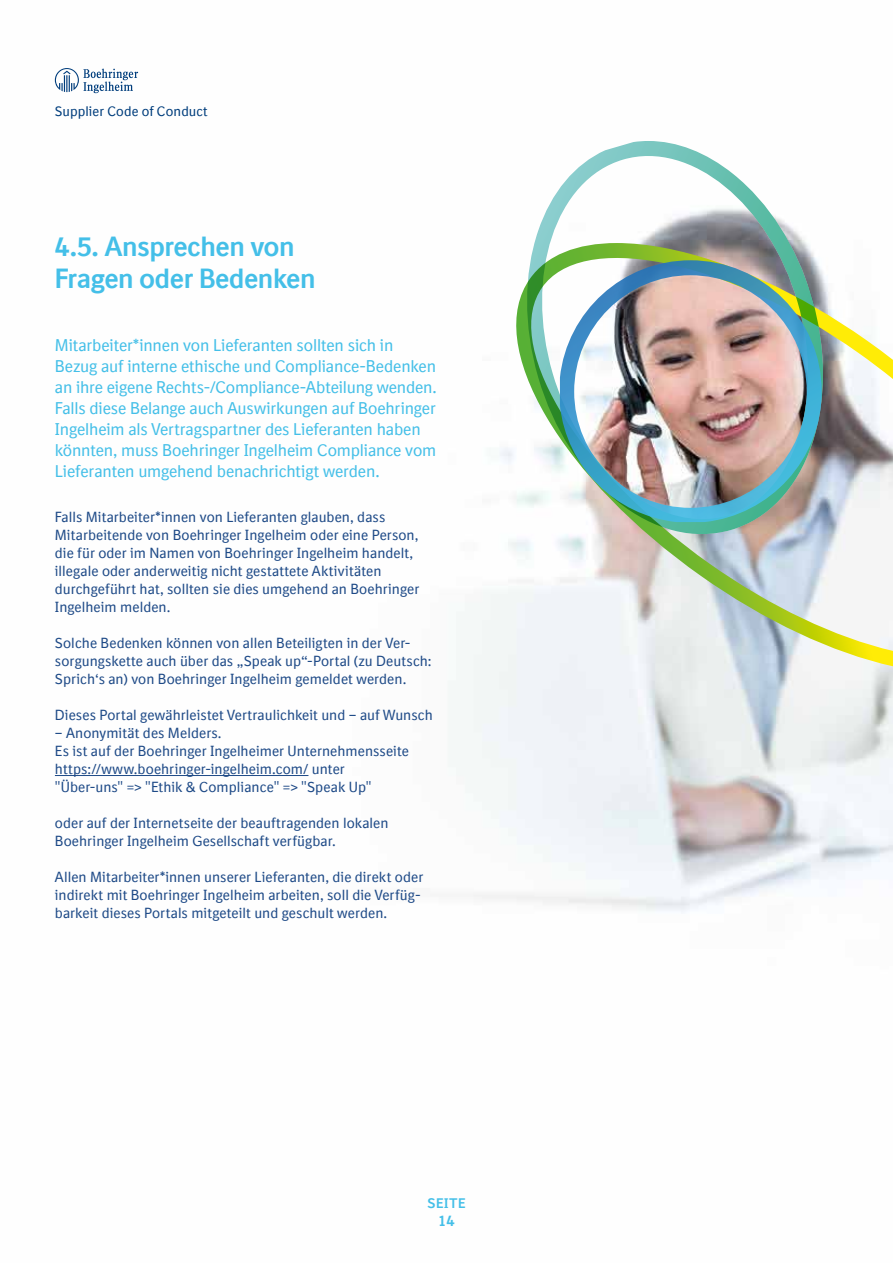
<style>
.page{position:relative;width:893px;height:1263px;background:#fff}
.page>*{position:absolute;margin:0;border:0;box-sizing:border-box;transform-origin:0 0}
.t1{font:700 27px/31.5px "BI Sans";letter-spacing:-.01em;color:#44bfe8}
.t2{font:16.5px/21px "BI Sans";letter-spacing:-.01em;color:#44bfe8}
.t3{font:700 15px "BI Sans";color:#44bfe8}
.t4{font:14.25px/18px "BI Sans";letter-spacing:.005em;color:#1e4a87}
.t5{font:13.5px "BI Sans";letter-spacing:.005em;color:#003d7c}
.t6{font:700 13.5px "BI Sans";letter-spacing:.065em;color:#44bfe8}
</style>
<div class="page">
<img style="left:54px;top:72px;width:839px;height:841px">
<svg style="left:507px;top:243px;width:386px;height:423px"></svg>
<svg style="left:523px;top:140px;width:304px;height:401px"></svg>
<img style="left:560px;top:260px;width:262px;height:262px">
<hr style="left:55px;top:775px;width:253px;height:1px;background:#1e4a87">
<svg style="left:55px;top:68px;width:83px;height:25px"></svg>
<p class="t5" style="left:55px;top:103px;width:154px">Supplier Code of Conduct</p>
<h1 class="t1" style="left:55px;top:231px;width:262px">4.5. Ansprechen von<br>Fragen oder Bedenken</h1>
<p class="t2" style="left:55px;top:335px;width:383px">Mitarbeiter*innen von Lieferanten sollten sich in Bezug auf interne ethische und Compliance-Bedenken an ihre eigene Rechts-/Compliance-Abteilung wenden.<br>Falls diese Belange auch Auswirkungen auf Boehringer Ingelheim als Vertragspartner des Lieferanten haben könnten, muss Boehringer Ingelheim Compliance vom Lieferanten umgehend benachrichtigt werden.</p>
<p class="t4" style="left:55px;top:508px;width:366px">Falls Mitarbeiter*innen von Lieferanten glauben, dass Mitarbeitende von Boehringer Ingelheim oder eine Person, die für oder im Namen von Boehringer Ingelheim handelt, illegale oder anderweitig nicht gestattete Aktivitäten durchgeführt hat, sollten sie dies umgehend an Boehringer Ingelheim melden.</p>
<p class="t4" style="left:55px;top:634px;width:378px">Solche Bedenken können von allen Beteiligten in der Ver&shy;sorgungskette auch über das „Speak up“-Portal (zu Deutsch:<br>Sprich‘s an) von Boehringer Ingelheim gemeldet werden.</p>
<p class="t4" style="left:55px;top:706px;width:379px">Dieses Portal gewährleistet Vertraulichkeit und – auf Wunsch</p>
<p class="t4" style="left:55px;top:724px;width:356px">– Anonymität des Melders.<br>Es ist auf der Boehringer Ingelheimer Unternehmensseite https://www.boehringer-ingelheim.com/ unter "Über-uns" =&gt; "Ethik &amp; Compliance" =&gt; "Speak Up"</p>
<p class="t4" style="left:55px;top:814px;width:335px">oder auf der Internetseite der beauftragenden lokalen<br>Boehringer Ingelheim Gesellschaft verfügbar.</p>
<p class="t4" style="left:55px;top:868px;width:370px">Allen Mitarbeiter*innen unserer Lieferanten, die direkt oder indirekt mit Boehringer Ingelheim arbeiten, soll die Verfüg&shy;barkeit dieses Portals mitgeteilt und geschult werden.</p>
<p class="t6" style="left:427px;top:1196px;width:40px">SEITE</p>
<p class="t3" style="left:438px;top:1212px;width:18px">14</p>
</div>
